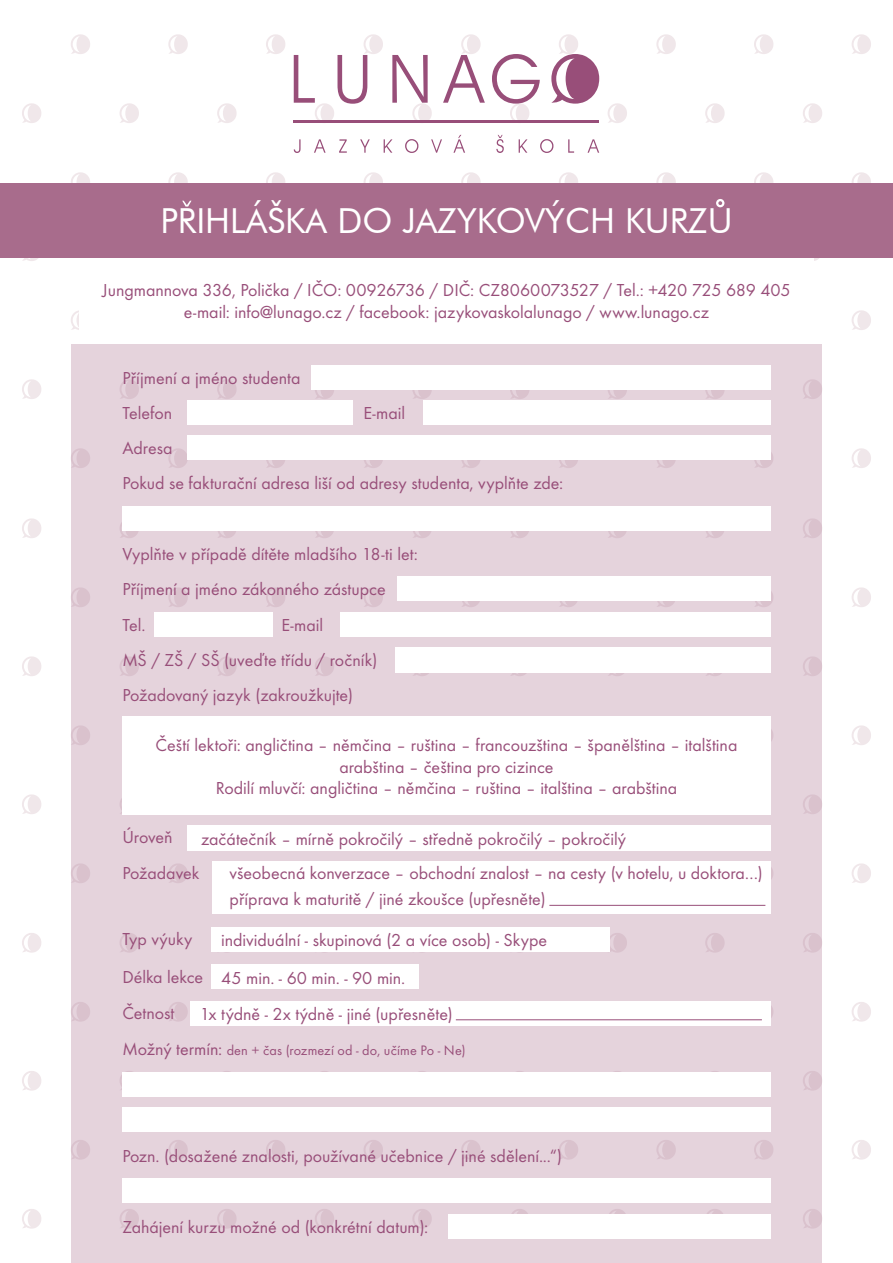
<style>
.page{position:relative;width:893px;height:1263px;background:#fff}
.page>*{position:absolute;margin:0;border:0;box-sizing:border-box;transform-origin:0 0}
.t1{font:34.5px "Futura BT";color:#fff}
.t2{font:18px/21.6px "Futura TOT";color:#984e79}
.t3{font:14.25px "Futura TOT";letter-spacing:.01em;color:#984e79}
.s1{font-size:18px}
</style>
<div class="page">
<svg style="left:71px;top:34px;width:19px;height:20px"></svg>
<svg style="left:168px;top:34px;width:20px;height:20px"></svg>
<svg style="left:266px;top:34px;width:19px;height:20px"></svg>
<svg style="left:656px;top:34px;width:20px;height:20px"></svg>
<svg style="left:754px;top:34px;width:19px;height:20px"></svg>
<svg style="left:852px;top:34px;width:19px;height:20px"></svg>
<svg style="left:803px;top:103px;width:19px;height:20px"></svg>
<svg style="left:22px;top:103px;width:19px;height:20px"></svg>
<svg style="left:120px;top:103px;width:19px;height:20px"></svg>
<svg style="left:217px;top:103px;width:20px;height:20px"></svg>
<svg style="left:608px;top:103px;width:19px;height:20px"></svg>
<svg style="left:705px;top:103px;width:20px;height:20px"></svg>
<svg style="left:71px;top:172px;width:19px;height:11px"></svg>
<svg style="left:168px;top:172px;width:20px;height:11px"></svg>
<svg style="left:266px;top:172px;width:19px;height:11px"></svg>
<svg style="left:364px;top:172px;width:19px;height:11px"></svg>
<svg style="left:461px;top:172px;width:20px;height:11px"></svg>
<svg style="left:559px;top:172px;width:19px;height:11px"></svg>
<svg style="left:656px;top:172px;width:20px;height:11px"></svg>
<svg style="left:754px;top:172px;width:19px;height:11px"></svg>
<svg style="left:852px;top:172px;width:19px;height:11px"></svg>
<svg style="left:23px;top:258px;width:15px;height:3px"></svg>
<svg style="left:71px;top:310px;width:8px;height:20px"></svg>
<svg style="left:852px;top:310px;width:19px;height:20px"></svg>
<svg style="left:22px;top:379px;width:19px;height:20px"></svg>
<svg style="left:852px;top:448px;width:19px;height:20px"></svg>
<svg style="left:22px;top:518px;width:19px;height:20px"></svg>
<svg style="left:852px;top:587px;width:19px;height:20px"></svg>
<svg style="left:22px;top:656px;width:19px;height:20px"></svg>
<svg style="left:852px;top:725px;width:19px;height:20px"></svg>
<svg style="left:22px;top:794px;width:19px;height:20px"></svg>
<svg style="left:852px;top:863px;width:19px;height:20px"></svg>
<svg style="left:22px;top:933px;width:19px;height:20px"></svg>
<svg style="left:852px;top:1002px;width:19px;height:20px"></svg>
<svg style="left:22px;top:1071px;width:19px;height:19px"></svg>
<svg style="left:852px;top:1140px;width:19px;height:19px"></svg>
<svg style="left:22px;top:1209px;width:19px;height:19px"></svg>
<svg style="left:492px;top:54px;width:48px;height:66px"></svg>
<svg style="left:443px;top:34px;width:42px;height:69px"></svg>
<svg style="left:392px;top:55px;width:40px;height:65px"></svg>
<svg style="left:294px;top:34px;width:89px;height:86px"></svg>
<hr style="left:294px;top:120px;width:305px;height:3px;background:#984e79">
<svg style="left:294px;top:139px;width:7px;height:14px"></svg>
<svg style="left:314px;top:139px;width:12px;height:14px"></svg>
<svg style="left:339px;top:139px;width:8px;height:14px"></svg>
<svg style="left:360px;top:139px;width:10px;height:14px"></svg>
<svg style="left:384px;top:139px;width:8px;height:14px"></svg>
<svg style="left:405px;top:139px;width:13px;height:14px"></svg>
<svg style="left:431px;top:139px;width:11px;height:14px"></svg>
<svg style="left:453px;top:135px;width:12px;height:18px"></svg>
<svg style="left:496px;top:135px;width:8px;height:18px"></svg>
<svg style="left:519px;top:139px;width:8px;height:14px"></svg>
<svg style="left:540px;top:139px;width:13px;height:14px"></svg>
<svg style="left:568px;top:139px;width:6px;height:14px"></svg>
<svg style="left:588px;top:139px;width:11px;height:14px"></svg>
<svg style="left:551px;top:34px;width:48px;height:70px"></svg>
<div style="left:71px;top:343px;width:751px;height:920px;background:#e5d3dc"></div>
<div style="left:311px;top:365px;width:460px;height:24px;background:#fff"></div>
<div style="left:188px;top:400px;width:165px;height:24px;background:#fff"></div>
<div style="left:423px;top:400px;width:348px;height:24px;background:#fff"></div>
<div style="left:397px;top:577px;width:374px;height:24px;background:#fff"></div>
<div style="left:188px;top:436px;width:583px;height:24px;background:#fff"></div>
<div style="left:395px;top:647px;width:376px;height:26px;background:#fff"></div>
<div style="left:188px;top:825px;width:583px;height:26px;background:#fff"></div>
<div style="left:213px;top:861px;width:558px;height:53px;background:#fff"></div>
<div style="left:122px;top:506px;width:649px;height:24px;background:#fff"></div>
<div style="left:122px;top:1072px;width:649px;height:24px;background:#fff"></div>
<div style="left:122px;top:1107px;width:649px;height:24px;background:#fff"></div>
<div style="left:122px;top:716px;width:649px;height:99px;background:#fff"></div>
<div style="left:154px;top:612px;width:119px;height:24px;background:#fff"></div>
<div style="left:212px;top:964px;width:207px;height:25px;background:#fff"></div>
<div style="left:449px;top:1215px;width:322px;height:24px;background:#fff"></div>
<div style="left:341px;top:612px;width:430px;height:24px;background:#fff"></div>
<div style="left:212px;top:927px;width:398px;height:24px;background:#fff"></div>
<hr style="left:549px;top:905px;width:216px;height:1px;background:#984e79">
<div style="left:0;top:183px;width:893px;height:75px;background:#a86c8c"></div>
<div style="left:716px;top:199px;width:8px;height:8px;border:2px solid #fff;border-radius:50%"></div>
<svg style="left:182px;top:201px;width:9px;height:6px"></svg>
<div style="left:190px;top:1001px;width:581px;height:24px;background:#fff"></div>
<hr style="left:456px;top:1019px;width:306px;height:1px;background:#984e79">
<div style="left:122px;top:1178px;width:649px;height:24px;background:#fff"></div>
<h1 class="t1" style="left:160px;top:200px;width:574px">PRIHLÁŠKA DO JAZYKOVÝCH KURZU</h1>
<p class="t2" style="left:102px;top:279px;width:690px;text-align:center">Jungmannova 336, Polička / IČO: 00926736 / DIČ: CZ8060073527 / Tel.: +420 725 689 405 e-mail: info@lunago.cz / facebook: jazykovaskolalunago / www.lunago.cz</p>
<p class="t2" style="left:122px;top:367px;width:180px">Příjmení a jméno studenta</p>
<p class="t2" style="left:122px;top:402px;width:52px">Telefon</p>
<p class="t2" style="left:364px;top:402px;width:43px">E-mail</p>
<p class="t2" style="left:122px;top:431px;width:442px;line-height:35px">Adresa<br>Pokud se fakturační adresa liší od adresy studenta, vyplňte zde:</p>
<p class="t2" style="left:122px;top:543px;width:297px">Vyplňte v případě dítěte mladšího 18-ti let:</p>
<p class="t2" style="left:122px;top:578px;width:265px">Příjmení a jméno zákonného zástupce</p>
<p class="t2" style="left:122px;top:614px;width:25px">Tel.</p>
<p class="t2" style="left:281px;top:614px;width:43px">E-mail</p>
<p class="t2" style="left:122px;top:649px;width:256px">MŠ / ZŠ / SŠ (uveďte třídu / ročník)</p>
<p class="t2" style="left:122px;top:684px;width:232px">Požadovaný jazyk (zakroužkujte)</p>
<p class="t2" style="left:156px;top:734px;width:583px;text-align:center">Čeští lektoři: angličtina – němčina – ruština – francouzština – španělština – italština arabština – čeština pro cizince<br>Rodilí mluvčí: angličtina – němčina – ruština – italština – arabština</p>
<p class="t2" style="left:122px;top:819px;width:78px;line-height:36px">Úroveň<br>Požadavek</p>
<p class="t2" style="left:201px;top:828px;width:427px">začátečník – mírně pokročilý – středně pokročilý – pokročilý</p>
<p class="t2" style="left:230px;top:860px;width:535px;line-height:25.5px">všeobecná konverzace – obchodní znalost – na cesty (v hotelu, u doktora…) příprava k maturitě / jiné zkoušce (upřesněte)</p>
<p class="t2" style="left:221px;top:921px;width:328px;line-height:37.5px">individuální - skupinová (2 a více osob) - Skype<br>45 min. - 60 min. - 90 min.</p>
<p class="t2" style="left:122px;top:920px;width:82px;line-height:38.2px">Typ výuky<br>Délka lekce</p>
<p class="t2" style="left:122px;top:1002px;width:54px">Četnost</p>
<p class="t2" style="left:200px;top:1003px;width:255px">1x týdně - 2x týdně - jiné (upřesněte)</p>
<p class="t3" style="left:122px;top:1042px;width:345px"><span class="s1">Možný termín:</span> den + čas (rozmezí od - do, učíme Po - Ne)</p>
<p class="t2" style="left:122px;top:1144px;width:441px">Pozn. (dosažené znalosti, používané učebnice / jiné sdělení...“)</p>
<p class="t2" style="left:122px;top:1216px;width:307px">Zahájení kurzu možné od (konkrétní datum):</p>
</div>
